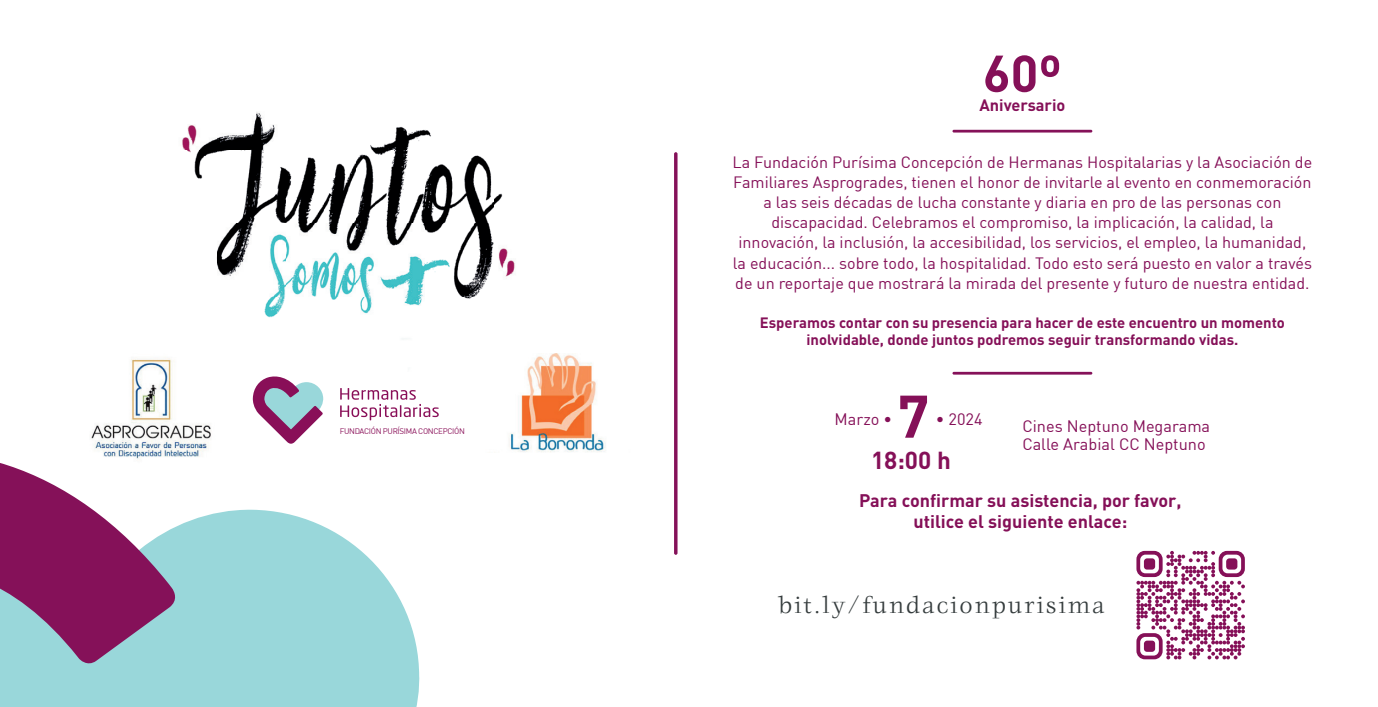
<style>
.page{position:relative;width:1378px;height:707px;background:#fff}
.page>*{position:absolute;margin:0;border:0;box-sizing:border-box;transform-origin:0 0}
.t1{font:700 59.18px "DIN";color:#851058}
.t2{font:700 51.07px "DIN";color:#851058}
.t3{font:24.75px "Zachery";letter-spacing:.08em;color:#353c3d}
.t4{font:700 24.3px "DIN";color:#851058}
.t5{font:700 18px/20.9px "DIN";color:#851058;text-align:center}
.t6{font:700 16.43px "DIN";color:#851058}
.t7{font:16.2px/20px "DIN";color:#851058;text-align:center}
.t8{font:700 14.85px/17.1px "DIN";color:#851058;text-align:center}
.t9{font:7.88px "DIN";letter-spacing:-.04em;color:#890f58}
</style>
<div class="page">
<hr style="left:674px;top:152px;width:3px;height:403px;background:#851159;border-radius:2px">
<svg style="left:0;top:463px;width:418px;height:244px;fill:#99d7da"></svg>
<img style="left:182px;top:112px;width:376px;height:242px">
<hr style="left:952px;top:130px;width:140px;height:3px;background:#851159">
<hr style="left:952px;top:372px;width:140px;height:3px;background:#851159">
<svg style="left:1136px;top:551px;width:109px;height:108px"></svg>
<div style="left:1144px;top:558px;width:11px;height:11px;background:#851058;border-radius:3px"></div>
<div style="left:1226px;top:558px;width:11px;height:11px;background:#851058;border-radius:3px"></div>
<div style="left:1144px;top:640px;width:11px;height:12px;background:#851058;border-radius:3px"></div>
<svg style="left:253px;top:376px;width:71px;height:68px"></svg>
<svg style="left:340px;top:388px;width:99px;height:32px"></svg>
<img style="left:82px;top:341px;width:138px;height:138px">
<img style="left:509px;top:354px;width:97px;height:98px">
<p class="t9" style="left:340px;top:426px;width:127px">FUNDACIÓN PURÍSIMA CONCEPCIÓN</p>
<h2 class="t2" style="left:983px;top:40px;width:81px">60º</h2>
<p class="t6" style="left:979px;top:94px;width:88px">Aniversario</p>
<p class="t7" style="left:732px;top:152px;width:581px">La Fundación Purísima Concepción de Hermanas Hospitalarias y la Asociación de Familiares Asprogrades, tienen el honor de invitarle al evento en conmemoración a las seis décadas de lucha constante y diaria en pro de las personas con discapacidad. Celebramos el compromiso, la implicación, la calidad, la innovación, la inclusión, la accesibilidad, los servicios, el empleo, la humanidad, la educación... sobre todo, la hospitalidad. Todo esto será puesto en valor a través de un reportaje que mostrará la mirada del presente y futuro de nuestra entidad.</p>
<p class="t8" style="left:760px;top:313px;width:526px">Esperamos contar con su presencia para hacer de este encuentro un momento inolvidable, donde juntos podremos seguir transformando vidas.</p>
<p class="t7" style="left:834px;top:409px;width:59px">Marzo •</p>
<h1 class="t1" style="left:897px;top:378px;width:34px">7</h1>
<p class="t7" style="left:936px;top:409px;width:48px">• 2024</p>
<h3 class="t4" style="left:871px;top:444px;width:81px">18:00 h</h3>
<p class="t7" style="left:1022px;top:417px;width:189px;line-height:18.2px;text-align:left">Cines Neptuno Megarama<br>Calle Arabial CC Neptuno</p>
<p class="t5" style="left:859px;top:489px;width:324px">Para confirmar su asistencia, por favor, utilice el siguiente enlace:</p>
<h3 class="t3" style="left:779px;top:594px;width:327px">bit.ly/fundacionpurisima</h3>
</div>
